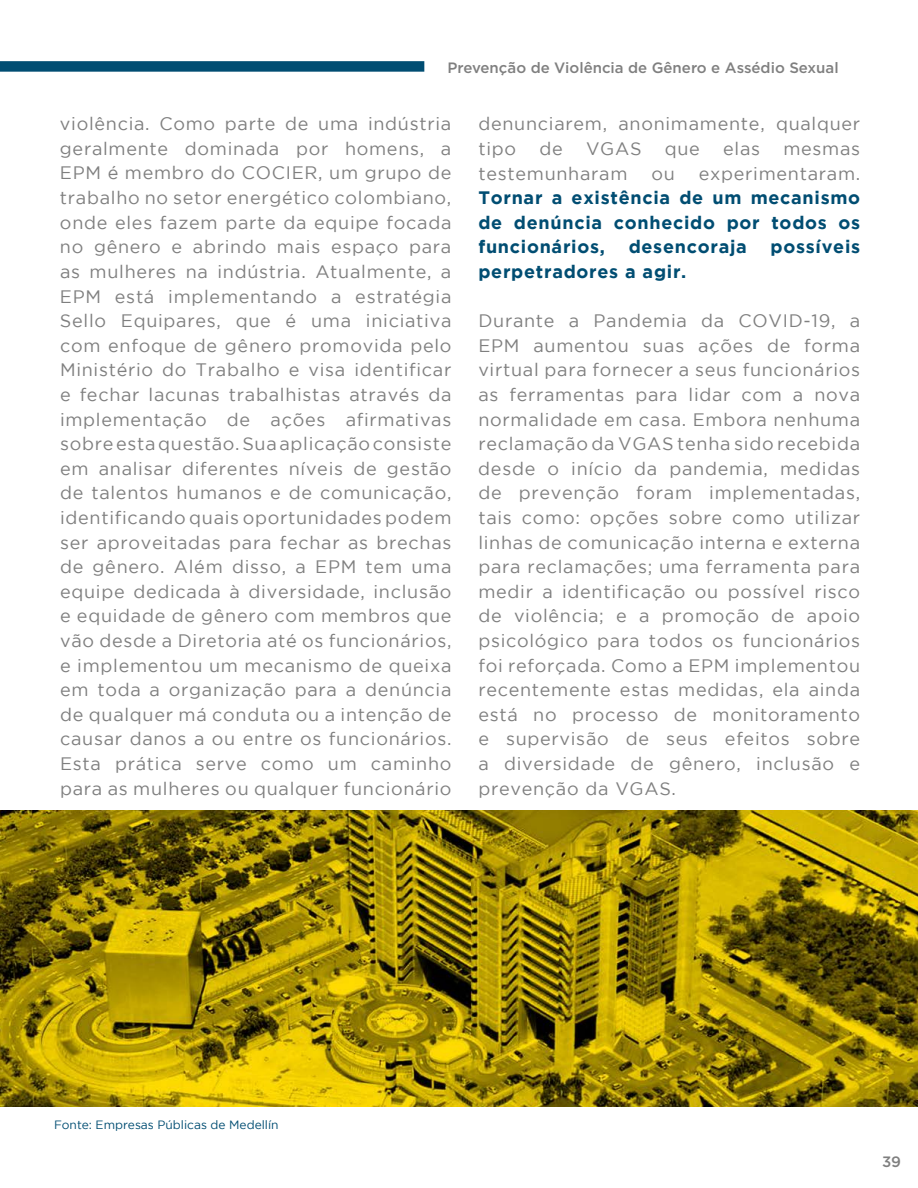
<style>
.page{position:relative;width:918px;height:1188px;background:#fff}
.page>*{position:absolute;margin:0;border:0;box-sizing:border-box;transform-origin:0 0}
.t1{font:18px/24.6px "Gotham";letter-spacing:.04em;color:#7f7f7f;text-align:justify}
.t2{font:700 18px/24.6px "Gotham";letter-spacing:.04em;color:#004d72;text-align:justify}
.t3{font:500 15px "Gotham";color:#7f7f7f}
.t4{font:12px "Gotham";color:#004d72}
</style>
<div class="page">
<div style="left:0;top:61px;width:424px;height:11px;background:#004d72"></div>
<img style="left:0;top:810px;width:918px;height:297px">
<p class="t3" style="left:448px;top:58px;width:393px">Prevenção de Violência de Gênero e Assédio Sexual</p>
<p class="t1" style="left:60px;top:111px;width:393px">violência. Como parte de uma indústria geralmente dominada por homens, a EPM é membro do COCIER, um grupo de trabalho no setor energético colombiano, onde eles fazem parte da equipe focada no gênero e abrindo mais espaço para as mulheres na indústria. Atualmente, a EPM está implementando a estratégia Sello Equipares, que é uma iniciativa com enfoque de gênero promovida pelo Ministério do Trabalho e visa identificar e fechar lacunas trabalhistas através da implementação de ações afirmativas sobreestaquestão.Suaaplicaçãoconsiste em analisar diferentes níveis de gestão de talentos humanos e de comunicação, identificando quais oportunidades podem ser aproveitadas para fechar as brechas de gênero. Além disso, a EPM tem uma equipe dedicada à diversidade, inclusão e equidade de gênero com membros que vão desde a Diretoria até os funcionários, e implementou um mecanismo de queixa em toda a organização para a denúncia de qualquer má conduta ou a intenção de causar danos a ou entre os funcionários.<br>Esta prática serve como um caminho para as mulheres ou qualquer funcionário</p>
<p class="t1" style="left:478px;top:111px;width:383px">denunciarem, anonimamente, qualquer tipo</p>
<p class="t1" style="left:539px;top:136px;width:25px">de</p>
<p class="t1" style="left:586px;top:136px;width:57px">VGAS</p>
<p class="t1" style="left:665px;top:136px;width:37px">que</p>
<p class="t1" style="left:723px;top:136px;width:38px">elas</p>
<p class="t1" style="left:783px;top:136px;width:78px">mesmas</p>
<p class="t1" style="left:478px;top:161px;width:151px">testemunharam</p>
<p class="t1" style="left:651px;top:161px;width:25px">ou</p>
<p class="t1" style="left:699px;top:161px;width:163px">experimentaram.</p>
<p class="t2" style="left:478px;top:185px;width:383px">Tornar a existência de um mecanismo de denúncia conhecido por todos os funcionários,</p>
<p class="t2" style="left:629px;top:234px;width:120px">desencoraja</p>
<p class="t2" style="left:771px;top:234px;width:91px">possíveis</p>
<p class="t2" style="left:478px;top:259px;width:210px">perpetradores a agir.</p>
<p class="t1" style="left:478px;top:308px;width:383px">Durante a Pandemia da COVID-19, a EPM aumentou suas ações de forma virtual para fornecer a seus funcionários as ferramentas para lidar com a nova normalidade em casa. Embora nenhuma reclamação da VGAS tenha sido recebida desde o início da pandemia, medidas de prevenção foram implementadas, tais como: opções sobre como utilizar linhas de comunicação interna e externa para reclamações; uma ferramenta para medir a identificação ou possível risco de violência; e a promoção de apoio psicológico para todos os funcionários foi reforçada. Como a EPM implementou recentemente estas medidas, ela ainda está no processo de monitoramento e supervisão de seus efeitos sobre a diversidade de gênero, inclusão e prevenção da VGAS.</p>
<p class="t4" style="left:54px;top:1118px;width:226px">Fonte: Empresas Públicas de Medellín</p>
<p class="t3" style="left:882px;top:1151px;width:21px">39</p>
</div>
